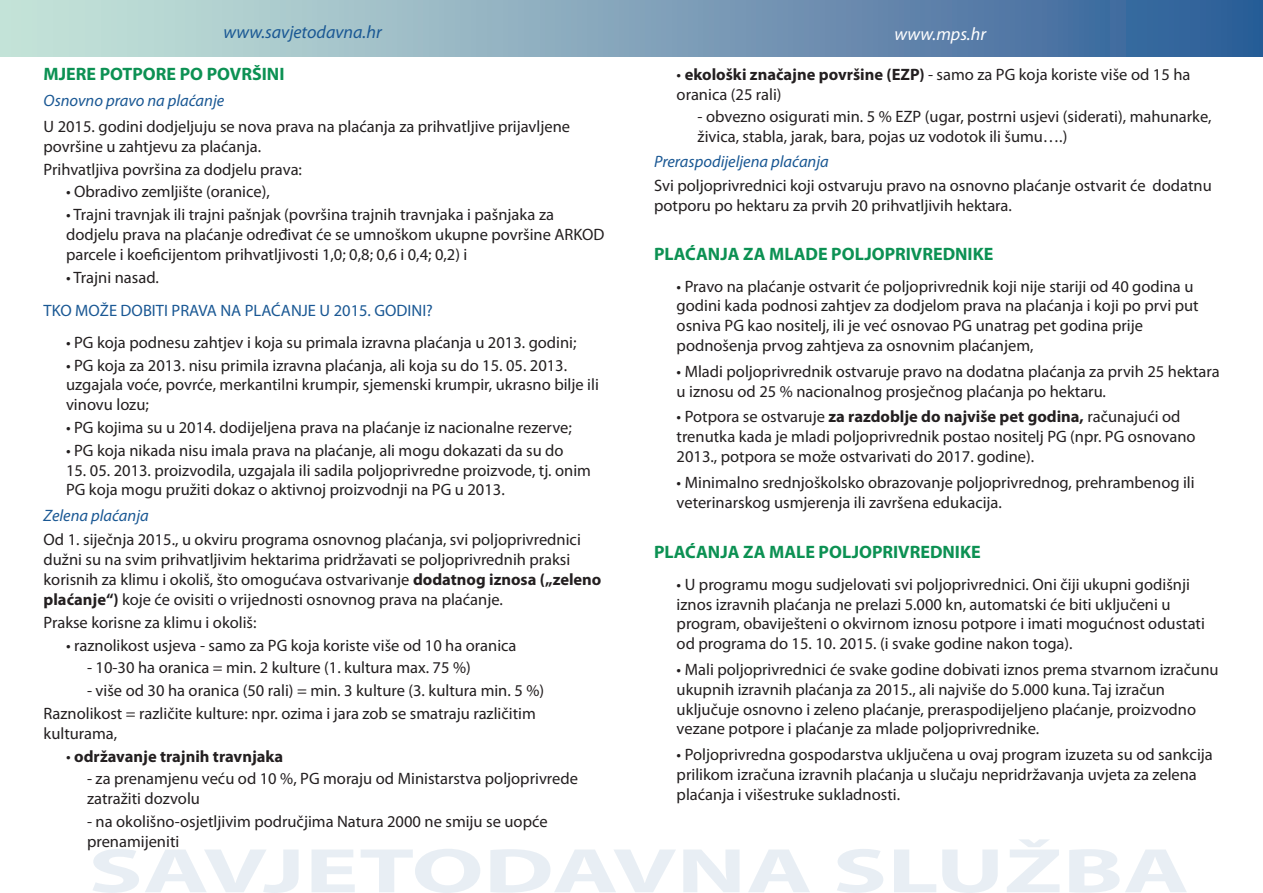
<style>
.page{position:relative;width:1263px;height:893px;background:#fff}
.page>*{position:absolute;margin:0;border:0;box-sizing:border-box;transform-origin:0 0}
.t1{font:700 18px "Myriad Pro";color:#0c9153}
.t2{font:italic 18px "Myriad Pro";color:#1a5894}
.t3{font:italic 18px "Myriad Pro";color:#fff}
.t4{font:16.5px/19.8px "Myriad Pro";color:#231f20}
.t5{font:italic 16.5px "Myriad Pro";color:#1a5894}
.t6{font:16.5px "Myriad Pro";color:#1a5894}
.t7{font:700 16.5px "Myriad Pro";color:#231f20}
.s1{font-weight:700}
.s2{font-weight:400}
</style>
<div class="page">
<svg style="left:93px;top:849px;width:46px;height:44px"></svg>
<svg style="left:145px;top:849px;width:154px;height:44px"></svg>
<svg style="left:311px;top:849px;width:44px;height:43px"></svg>
<svg style="left:361px;top:849px;width:119px;height:44px"></svg>
<svg style="left:490px;top:849px;width:186px;height:44px"></svg>
<svg style="left:683px;top:849px;width:56px;height:43px"></svg>
<svg style="left:748px;top:849px;width:62px;height:43px"></svg>
<svg style="left:837px;top:849px;width:46px;height:44px"></svg>
<svg style="left:894px;top:849px;width:42px;height:43px"></svg>
<svg style="left:942px;top:849px;width:56px;height:44px"></svg>
<svg style="left:1007px;top:839px;width:52px;height:53px"></svg>
<svg style="left:1069px;top:849px;width:118px;height:44px"></svg>
<div style="left:0;top:0;width:1263px;height:57px;background:linear-gradient(to right,#cfeadc,#315c98)"></div>
<p class="t2" style="left:223px;top:21px;width:160px">www.savjetodavna.hr</p>
<p class="t3" style="left:895px;top:23px;width:93px">www.mps.hr</p>
<p class="t1" style="left:44px;top:63px;width:242px">MJERE POTPORE PO POVRŠINI</p>
<p class="t5" style="left:44px;top:90px;width:182px">Osnovno pravo na plaćanje</p>
<p class="t4" style="left:44px;top:116px;width:528px">U 2015. godini dodjeljuju se nova prava na plaćanja za prihvatljive prijavljene površine u zahtjevu za plaćanja.</p>
<p class="t4" style="left:44px;top:159px;width:260px">Prihvatljiva površina za dodjelu prava:</p>
<p class="t4" style="left:66px;top:182px;width:205px">• Obradivo zemljište (oranice),</p>
<p class="t4" style="left:66px;top:205px;width:540px">• Trajni travnjak ili trajni pašnjak (površina trajnih travnjaka i pašnjaka za dodjelu prava na plaćanje određivat će se umnoškom ukupne površine ARKOD parcele i koeficijentom prihvatljivosti 1,0; 0,8; 0,6 i 0,4; 0,2) i</p>
<p class="t4" style="left:66px;top:267px;width:94px">• Trajni nasad.</p>
<p class="t6" style="left:44px;top:300px;width:391px">TKO MOŽE DOBITI PRAVA NA PLAĆANJE U 2015. GODINI?</p>
<p class="t4" style="left:66px;top:332px;width:512px">• PG koja podnesu zahtjev i koja su primala izravna plaćanja u 2013. godini;</p>
<p class="t4" style="left:66px;top:355px;width:534px">• PG koja za 2013. nisu primila izravna plaćanja, ali koja su do 15. 05. 2013. uzgajala voće, povrće, merkantilni krumpir, sjemenski krumpir, ukrasno bilje ili vinovu lozu;</p>
<p class="t4" style="left:66px;top:417px;width:507px">• PG kojima su u 2014. dodijeljena prava na plaćanje iz nacionalne rezerve;</p>
<p class="t4" style="left:66px;top:440px;width:499px">• PG koja nikada nisu imala prava na plaćanje, ali mogu dokazati da su do</p>
<p class="t4" style="left:66px;top:460px;width:526px">15. 05. 2013. proizvodila, uzgajala ili sadila poljoprivredne proizvode, tj. onim<br>PG koja mogu pružiti dokaz o aktivnoj proizvodnji na PG u 2013.</p>
<p class="t5" style="left:44px;top:505px;width:107px">Zelena plaćanja</p>
<p class="t4" style="left:44px;top:530px;width:559px">Od 1. siječnja 2015., u okviru programa osnovnog plaćanja, svi poljoprivrednici dužni su na svim prihvatljivim hektarima pridržavati se poljoprivrednih praksi korisnih za klimu i okoliš, što omogućava ostvarivanje <span class="s1">dodatnog iznosa („zeleno plaćanje“)</span> koje će ovisiti o vrijednosti osnovnog prava na plaćanje.</p>
<p class="t4" style="left:44px;top:612px;width:214px">Prakse korisne za klimu i okoliš:</p>
<p class="t4" style="left:66px;top:635px;width:452px">• raznolikost usjeva - samo za PG koja koriste više od 10 ha oranica</p>
<p class="t4" style="left:87px;top:658px;width:385px">- 10-30 ha oranica = min. 2 kulture (1. kultura max. 75 %)</p>
<p class="t4" style="left:44px;top:679px;width:502px;line-height:22.8px;text-indent:43px">- više od 30 ha oranica (50 rali) = min. 3 kulture (3. kultura min. 5 %)<br>Raznolikost = različite kulture: npr. ozima i jara zob se smatraju različitim</p>
<p class="t4" style="left:44px;top:723px;width:75px">kulturama,</p>
<p class="t7" style="left:66px;top:745px;width:219px"><span class="s2">•</span> održavanje trajnih travnjaka</p>
<p class="t4" style="left:87px;top:769px;width:492px">- za prenamjenu veću od 10 %, PG moraju od Ministarstva poljoprivrede zatražiti dozvolu</p>
<p class="t4" style="left:87px;top:811px;width:462px">- na okolišno-osjetljivim područjima Natura 2000 ne smiju se uopće prenamijeniti</p>
<p class="t4" style="left:677px;top:64px;width:515px">• <span class="s1">ekološki značajne površine (EZP)</span> - samo za PG koja koriste više od 15 ha oranica (25 rali)</p>
<p class="t4" style="left:698px;top:107px;width:515px">- obvezno osigurati min. 5 % EZP (ugar, postrni usjevi (siderati), mahunarke, živica, stabla, jarak, bara, pojas uz vodotok ili šumu….)</p>
<p class="t5" style="left:654px;top:151px;width:176px">Preraspodijeljena plaćanja</p>
<p class="t4" style="left:654px;top:175px;width:559px">Svi poljoprivrednici koji ostvaruju pravo na osnovno plaćanje ostvarit će dodatnu potporu po hektaru za prvih 20 prihvatljivih hektara.</p>
<p class="t1" style="left:654px;top:242px;width:341px">PLAĆANJA ZA MLADE POLJOPRIVREDNIKE</p>
<p class="t4" style="left:677px;top:276px;width:524px">• Pravo na plaćanje ostvarit će poljoprivrednik koji nije stariji od 40 godina u godini kada podnosi zahtjev za dodjelom prava na plaćanja i koji po prvi put osniva PG kao nositelj, ili je već osnovao PG unatrag pet godina prije podnošenja prvog zahtjeva za osnovnim plaćanjem,</p>
<p class="t4" style="left:677px;top:361px;width:545px">• Mladi poljoprivrednik ostvaruje pravo na dodatna plaćanja za prvih 25 hektara u iznosu od 25 % nacionalnog prosječnog plaćanja po hektaru.</p>
<p class="t4" style="left:677px;top:407px;width:520px">• Potpora se ostvaruje <span class="s1">za razdoblje do najviše pet godina,</span> računajući od trenutka kada je mladi poljoprivrednik postao nositelj PG (npr. PG osnovano<br>2013., potpora se može ostvarivati do 2017. godine).</p>
<p class="t4" style="left:677px;top:472px;width:520px">• Minimalno srednjoškolsko obrazovanje poljoprivrednog, prehrambenog ili veterinarskog usmjerenja ili završena edukacija.</p>
<p class="t1" style="left:654px;top:540px;width:328px">PLAĆANJA ZA MALE POLJOPRIVREDNIKE</p>
<p class="t4" style="left:677px;top:574px;width:530px">• U programu mogu sudjelovati svi poljoprivrednici. Oni čiji ukupni godišnji iznos izravnih plaćanja ne prelazi 5.000 kn, automatski će biti uključeni u program, obaviješteni o okvirnom iznosu potpore i imati mogućnost odustati od programa do 15. 10. 2015. (i svake godine nakon toga).</p>
<p class="t4" style="left:677px;top:659px;width:543px">• Mali poljoprivrednici će svake godine dobivati iznos prema stvarnom izračunu ukupnih izravnih plaćanja za 2015., ali najviše do 5.000 kuna. Taj izračun uključuje osnovno i zeleno plaćanje, preraspodijeljeno plaćanje, proizvodno vezane potpore i plaćanje za mlade poljoprivrednike.</p>
<p class="t4" style="left:677px;top:745px;width:538px">• Poljoprivredna gospodarstva uključena u ovaj program izuzeta su od sankcija prilikom izračuna izravnih plaćanja u slučaju nepridržavanja uvjeta za zelena plaćanja i višestruke sukladnosti.</p>
</div>
